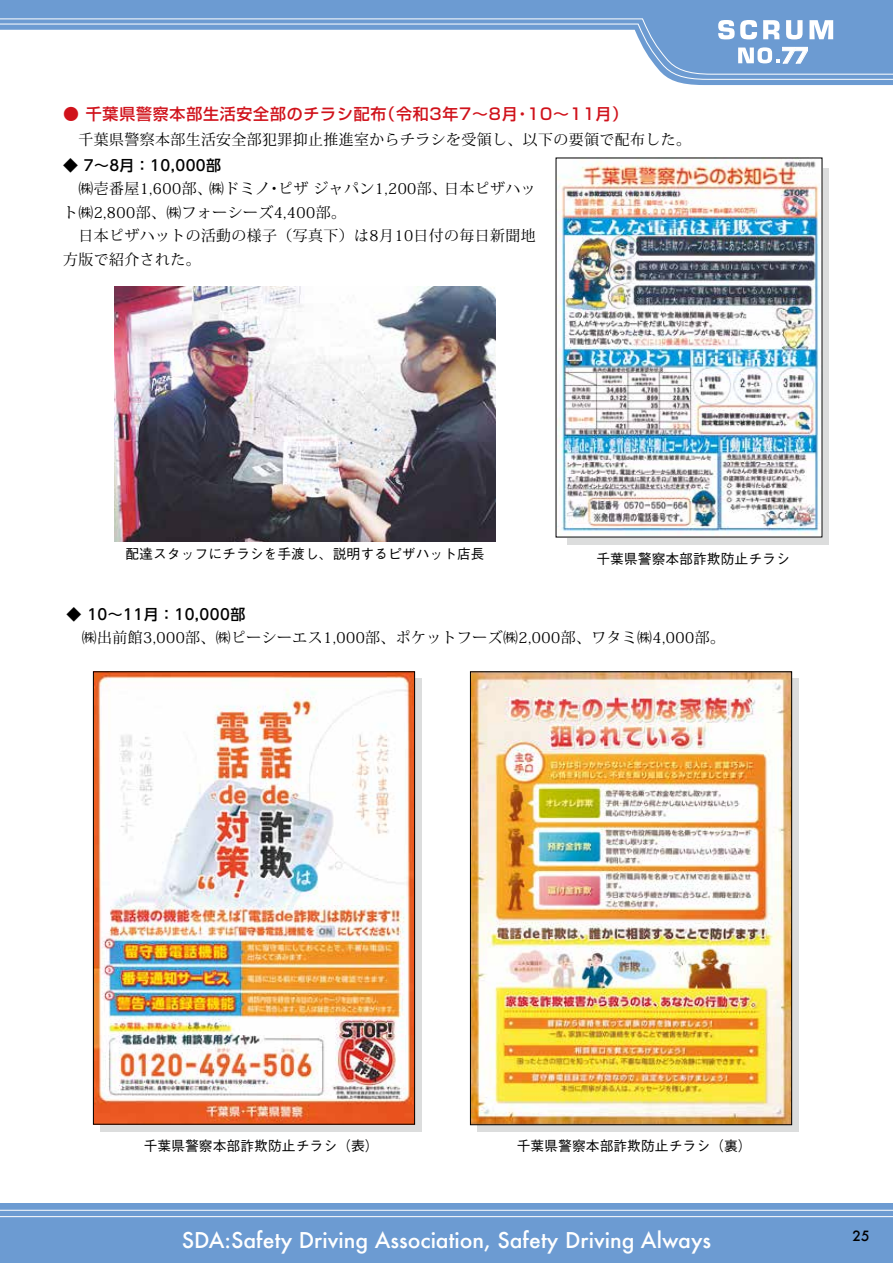
<style>
.page{position:relative;width:893px;height:1263px;background:#fff}
.page>*{position:absolute;margin:0;border:0;box-sizing:border-box;transform-origin:0 0}
.t1{font:500 21.3px "Futura";color:#fff}
.t2{font:800 19.65px "UD Shin Go Pro";color:#fff}
.t3{font:500 15.9px "Shin Go Pro";letter-spacing:.05em;color:#d0121b}
.t4{font:14.85px/23.4px "Koz Min Pro";letter-spacing:.03em;color:#000}
.t5{font:500 14.85px "UD Shin Go Pro";letter-spacing:.03em;color:#000}
.t6{font:500 13.8px "Gothic BBB Pro";color:#000}
.t7{font:500 13.8px "Futura";color:#000}
</style>
<div class="page">
<div style="left:0;top:1203px;width:893px;height:60px;background:#6c9bd2"></div>
<svg style="left:0;top:0;width:893px;height:85px;fill:#6c9bd2"></svg>
<svg style="left:0;top:18px;width:893px;height:62px"></svg>
<svg style="left:718px;top:20px;width:39px;height:19px"></svg>
<svg style="left:763px;top:20px;width:17px;height:19px"></svg>
<svg style="left:786px;top:20px;width:16px;height:19px"></svg>
<svg style="left:809px;top:20px;width:24px;height:19px"></svg>
<svg style="left:738px;top:47px;width:70px;height:17px"></svg>
<hr style="left:0;top:1210px;width:893px;height:1px;background:#fff">
<hr style="left:0;top:1216px;width:893px;height:1px;background:#fff">
<svg style="left:568px;top:168px;width:261px;height:376px;background:#cacbcb"></svg>
<svg style="left:101px;top:679px;width:321px;height:453px;background:#d1d0cf"></svg>
<svg style="left:477px;top:679px;width:322px;height:453px;background:#d5d6d6"></svg>
<img style="left:115px;top:286px;width:380px;height:255px">
<img style="left:558px;top:160px;width:262px;height:375px">
<img style="left:95px;top:673px;width:318px;height:449px">
<div style="left:93px;top:671px;width:322px;height:453px;border:1px solid #000"></div>
<img style="left:472px;top:673px;width:318px;height:450px">
<div style="left:470px;top:671px;width:322px;height:454px;border:1px solid #000"></div>
<p class="t3" style="left:63px;top:101px;width:567px">● 千葉県警察本部生活安全部のチラシ配布（令和3年7～8月・10～11月）</p>
<p class="t4" style="left:63px;top:127px;width:630px">　千葉県警察本部生活安全部犯罪抑止推進室からチラシを受領し、以下の要領で配布した。</p>
<p class="t5" style="left:63px;top:153px;width:160px">◆ 7～8月：10,000部</p>
<p class="t4" style="left:63px;top:177px;width:474px">　㈱壱番屋1,600部、㈱ドミノ・ピザ ジャパン1,200部、日本ピザハット㈱2,800部、㈱フォーシーズ4,400部。<br>　日本ピザハットの活動の様子（写真下）は8月10日付の毎日新聞地方版で紹介された。</p>
<h2 class="t2" style="left:782px;top:40px;width:27px">77</h2>
<p class="t6" style="left:125px;top:543px;width:361px">配達スタッフにチラシを手渡し、説明するピザハット店長</p>
<p class="t6" style="left:596px;top:548px;width:195px">千葉県警察本部詐欺防止チラシ</p>
<p class="t5" style="left:67px;top:602px;width:180px">◆ 10～11月：10,000部</p>
<p class="t4" style="left:67px;top:625px;width:660px">　㈱出前館3,000部、㈱ピーシーエス1,000部、ポケットフーズ㈱2,000部、ワタミ㈱4,000部。</p>
<p class="t6" style="left:144px;top:1135px;width:236px">千葉県警察本部詐欺防止チラシ（表）</p>
<p class="t6" style="left:517px;top:1135px;width:236px">千葉県警察本部詐欺防止チラシ（裏）</p>
<h1 class="t1" style="left:182px;top:1225px;width:531px">SDA:Safety Driving Association, Safety Driving Always</h1>
<p class="t7" style="left:852px;top:1226px;width:19px">25</p>
</div>
